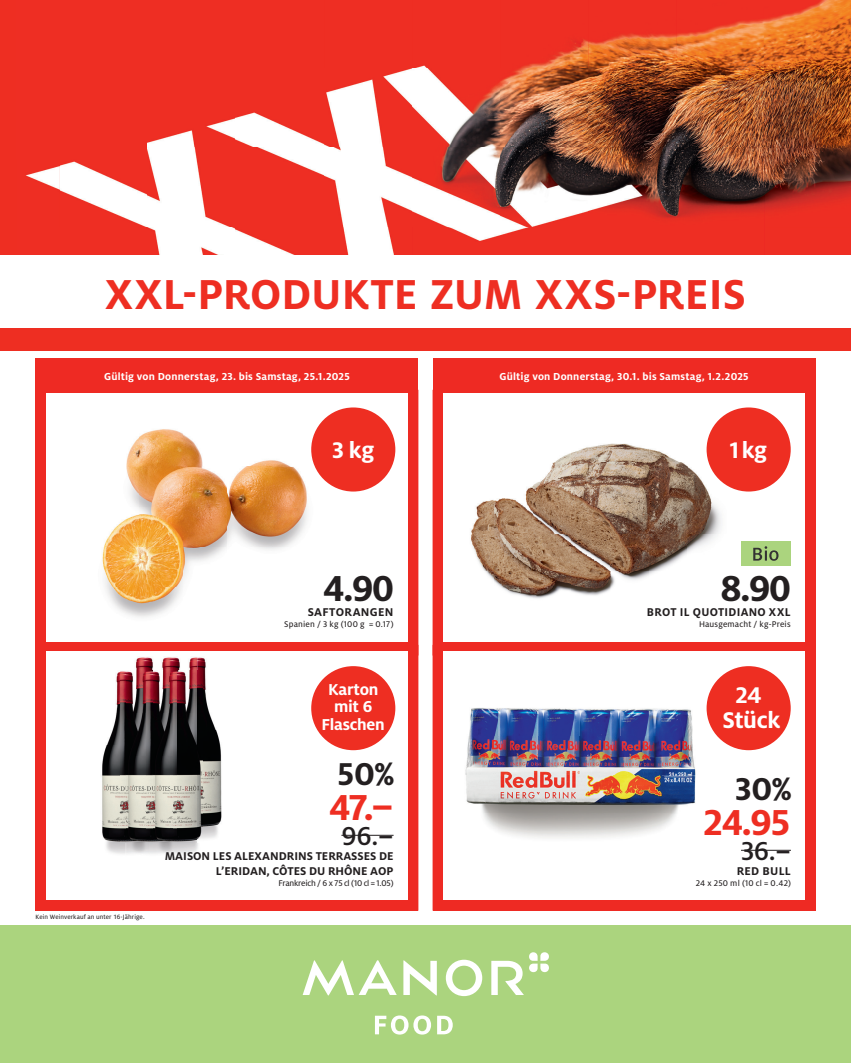
<style>
.page{position:relative;width:851px;height:1063px;background:#fff}
.page>*{position:absolute;margin:0;border:0;box-sizing:border-box;transform-origin:0 0}
.t1{font:700 46.38px "Milofor Manor";color:#ee2e22}
.t2{font:700 40px "Milofor Manor";color:#ee2e22}
.t3{font:700 40px "Milofor Manor";color:#231f20}
.t4{font:700 35px "Milofor Manor";color:#231f20}
.t5{font:500 28.75px "Milofor Manor";color:#231f20}
.t6{font:700 25.12px/25.1px "Milofor Manor";letter-spacing:-.02em;color:#fff;text-align:center}
.t7{font:700 25px "Milofor Manor";color:#fff}
.t8{font:700 17.5px/17.5px "Milofor Manor";letter-spacing:-.015em;color:#fff;text-align:center}
.t9{font:700 12.5px/15px "Milofor Manor";color:#231f20;text-align:right}
.t10{font:700 12.5px "Milofor Manor";letter-spacing:.02em;color:#231f20}
.t11{font:700 12.5px "Milofor Manor";letter-spacing:.025em;color:#231f20}
.t12{font:700 11.25px "Milofor Manor";letter-spacing:.02em;color:#fff}
.t13{font:9.12px "Milofor Manor Text";letter-spacing:.015em;color:#231f20}
.t14{font:9.12px "Milofor Manor Text";letter-spacing:-.025em;color:#231f20}
.t15{font:6.88px "Milofor Manor Text";letter-spacing:.01em;color:#231f20}
</style>
<div class="page">
<div style="left:0;top:925px;width:850px;height:138px;background:#abd47e"></div>
<svg style="left:375px;top:1015px;width:56px;height:20px"></svg>
<svg style="left:437px;top:1016px;width:15px;height:18px"></svg>
<svg style="left:491px;top:952px;width:58px;height:43px"></svg>
<svg style="left:446px;top:960px;width:36px;height:36px"></svg>
<svg style="left:403px;top:960px;width:34px;height:35px"></svg>
<svg style="left:302px;top:960px;width:94px;height:35px"></svg>
<div style="left:0;top:0;width:850px;height:351px;background:#ee2e22"></div>
<img style="left:26px;top:166px;width:34px;height:24px">
<img style="left:60px;top:0;width:790px;height:255px">
<div style="left:0;top:255px;width:850px;height:73px;background:#fff"></div>
<div style="left:35px;top:358px;width:383px;height:553px;background:#ee2a23"></div>
<div style="left:46px;top:652px;width:361px;height:248px;background:#fff"></div>
<div style="left:46px;top:393px;width:361px;height:248px;background:#fff"></div>
<div style="left:432px;top:358px;width:383px;height:553px;background:#ee2a23"></div>
<svg style="left:432px;top:645px;width:373px;height:266px"></svg>
<div style="left:443px;top:652px;width:361px;height:248px;background:#fff"></div>
<div style="left:443px;top:393px;width:361px;height:248px;background:#fff"></div>
<img style="left:465px;top:708px;width:231px;height:130px">
<img style="left:553px;top:443px;width:130px;height:20px">
<img style="left:501px;top:463px;width:210px;height:36px">
<img style="left:471px;top:499px;width:250px;height:72px">
<img style="left:485px;top:571px;width:171px;height:28px">
<img style="left:102px;top:429px;width:213px;height:158px">
<img style="left:105px;top:587px;width:77px;height:30px">
<img style="left:135px;top:657px;width:61px;height:14px">
<img style="left:147px;top:657px;width:23px;height:14px">
<svg style="left:196px;top:657px;width:2px;height:14px"></svg>
<img style="left:198px;top:657px;width:8px;height:37px">
<img style="left:202px;top:694px;width:20px;height:145px">
<img style="left:102px;top:672px;width:18px;height:148px">
<img style="left:102px;top:820px;width:23px;height:34px">
<img style="left:125px;top:843px;width:73px;height:11px">
<img style="left:120px;top:671px;width:7px;height:172px">
<img style="left:150px;top:671px;width:20px;height:172px">
<img style="left:127px;top:671px;width:23px;height:183px">
<img style="left:173px;top:671px;width:29px;height:172px">
<img style="left:153px;top:800px;width:23px;height:54px">
<img style="left:170px;top:671px;width:3px;height:129px">
<div style="left:741px;top:541px;width:49px;height:25px;background:#abd47e"></div>
<svg style="left:753px;top:546px;width:25px;height:15px"></svg>
<hr style="left:341px;top:835px;width:52px;height:1px;background:#231f20">
<hr style="left:741px;top:850px;width:49px;height:1px;background:#231f20">
<div style="left:311px;top:666px;width:84px;height:84px;background:#ee2e22;border-radius:50%"></div>
<div style="left:706px;top:666px;width:84px;height:84px;background:#ee2e22;border-radius:50%"></div>
<div style="left:706px;top:407px;width:84px;height:85px;background:#ee2e22;border-radius:50%"></div>
<div style="left:311px;top:407px;width:84px;height:85px;background:#ee2e22;border-radius:50%"></div>
<h1 class="t1" style="left:105px;top:280px;width:642px">XXL-PRODUKTE ZUM XXS-PREIS</h1>
<p class="t12" style="left:104px;top:373px;width:247px">Gültig von Donnerstag, 23. bis Samstag, 25.1.2025</p>
<p class="t12" style="left:499px;top:373px;width:250px">Gültig von Donnerstag, 30.1. bis Samstag, 1.2.2025</p>
<h3 class="t7" style="left:332px;top:442px;width:44px">3 kg</h3>
<h3 class="t7" style="left:729px;top:442px;width:39px">1 kg</h3>
<h2 class="t3" style="left:323px;top:576px;width:72px">4.90</h2>
<p class="t11" style="left:307px;top:608px;width:87px">SAFTORANGEN</p>
<p class="t13" style="left:284px;top:621px;width:111px">Spanien / 3 kg (100 g = 0.17)</p>
<h2 class="t3" style="left:720px;top:576px;width:72px">8.90</h2>
<p class="t10" style="left:647px;top:608px;width:145px">BROT IL QUOTIDIANO XXL</p>
<p class="t13" style="left:699px;top:621px;width:93px">Hausgemacht / kg-Preis</p>
<h3 class="t8" style="left:321px;top:682px;width:65px">Karton mit 6<br>Flaschen</h3>
<h3 class="t6" style="left:722px;top:685px;width:59px">24<br>Stück</h3>
<p class="t15" style="left:35px;top:915px;width:111px">Kein Weinverkauf an unter 16-Jährige.</p>
<h3 class="t4" style="left:337px;top:763px;width:57px">50%</h3>
<h2 class="t2" style="left:329px;top:795px;width:66px">47.–</h2>
<h3 class="t5" style="left:341px;top:818px;width:54px">96.–</h3>
<p class="t9" style="left:165px;top:850px;width:230px">MAISON LES ALEXANDRINS TERRASSES DE<br>L’ERIDAN, CÔTES DU RHÔNE AOP</p>
<p class="t14" style="left:278px;top:880px;width:117px">Frankreich / 6 x 75 cl (10 cl = 1.05)</p>
<h3 class="t4" style="left:735px;top:778px;width:57px">30%</h3>
<h2 class="t2" style="left:702px;top:810px;width:90px">24.95</h2>
<h3 class="t5" style="left:741px;top:833px;width:51px">36.–</h3>
<p class="t9" style="left:736px;top:865px;width:56px">RED BULL</p>
<p class="t13" style="left:695px;top:880px;width:97px">24 x 250 ml (10 cl = 0.42)</p>
</div>
